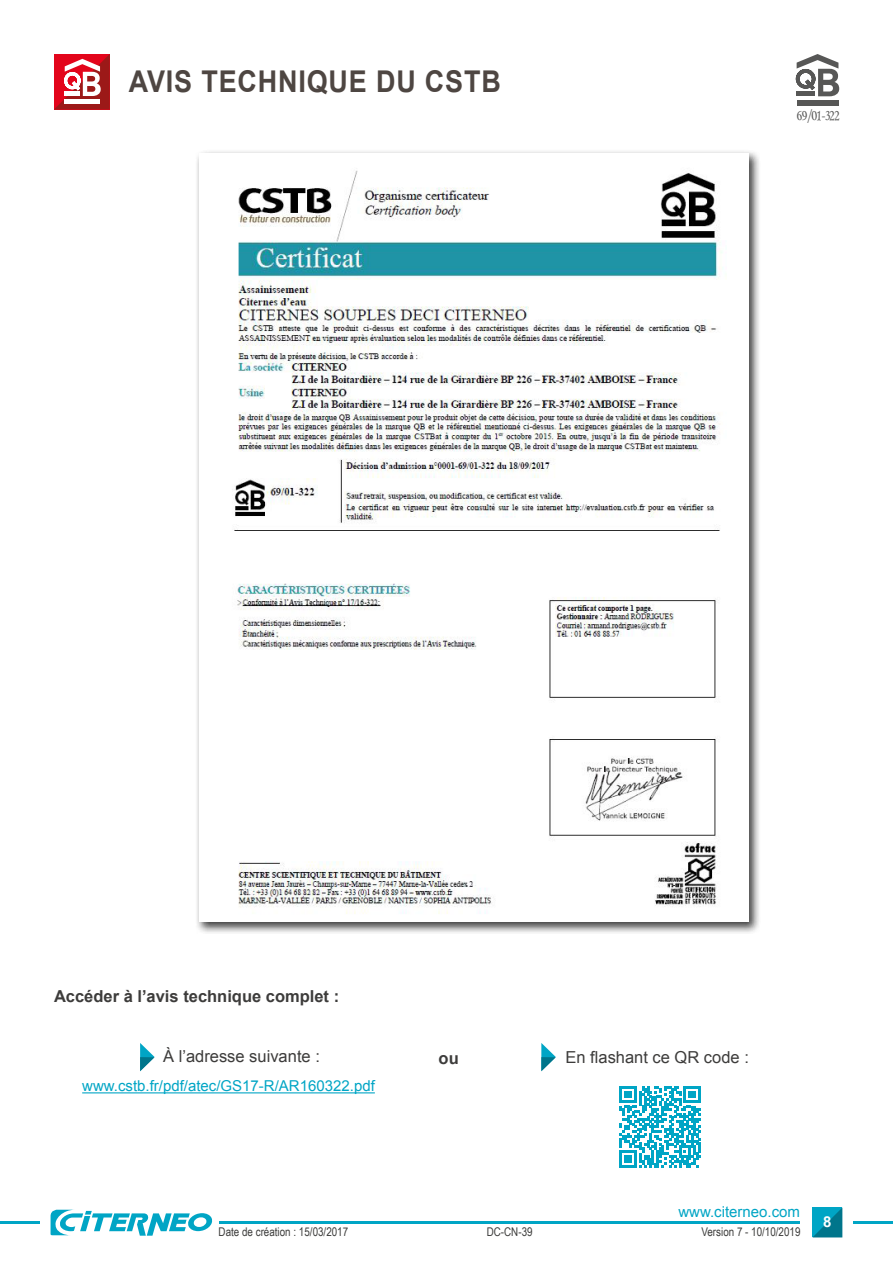
<style>
.page{position:relative;width:893px;height:1263px;background:#fff}
.page>*{position:absolute;margin:0;border:0;box-sizing:border-box;transform-origin:0 0}
.t1{font:700 30px "Arial";letter-spacing:.03em;color:#4e4642;scale:.9 1}
.t2{font:16.5px "Arial";color:#3d3c3b}
.t3{font:700 16.5px "Arial";color:#3d3c3b}
.t4{font:italic 15.75px "Monotype Corsiva";color:#575756;scale:.85 1}
.t5{font:15px "Arial";color:#00a5c5}
.t6{font:700 15px "Arial";color:#fff}
.t7{font:12px "Arial Narrow";color:#3c3c3b}
</style>
<div class="page">
<hr style="left:0;top:1221px;width:39px;height:3px;background:#00a5c5">
<hr style="left:854px;top:1221px;width:39px;height:3px;background:#00a5c5">
<hr style="left:219px;top:1221px;width:581px;height:3px;background:#00a5c5">
<svg style="left:812px;top:1207px;width:30px;height:30px"></svg>
<svg style="left:51px;top:1210px;width:161px;height:26px"></svg>
<div style="left:195px;top:149px;width:566px;height:785px;background:#000;opacity:.75"></div>
<img style="left:199px;top:153px;width:549px;height:769px">
<svg style="left:541px;top:1043px;width:15px;height:28px"></svg>
<hr style="left:82px;top:1092px;width:293px;height:1px;background:#00a5c5">
<svg style="left:620px;top:1086px;width:81px;height:81px"></svg>
<div style="left:797px;top:100px;width:41px;height:5px;background:#575756"></div>
<svg style="left:796px;top:54px;width:43px;height:42px"></svg>
<svg style="left:54px;top:54px;width:56px;height:55px"></svg>
<svg style="left:140px;top:1043px;width:15px;height:28px"></svg>
<h1 class="t1" style="left:129px;top:61px;width:415px">AVIS TECHNIQUE DU CSTB</h1>
<p class="t4" style="left:796px;top:105px;width:57px">69/01-322</p>
<p class="t3" style="left:54px;top:985px;width:287px">Accéder à l’avis technique complet :</p>
<p class="t2" style="left:163px;top:1046px;width:158px">À l’adresse suivante :</p>
<p class="t3" style="left:439px;top:1047px;width:22px">ou</p>
<p class="t2" style="left:565px;top:1046px;width:185px">En flashant ce QR code :</p>
<p class="t5" style="left:82px;top:1076px;width:294px">www.cstb.fr/pdf/atec/GS17-R/AR160322.pdf</p>
<p class="t5" style="left:678px;top:1202px;width:123px">www.citerneo.com</p>
<p class="t7" style="left:219px;top:1223px;width:131px">Date de création : 15/03/2017</p>
<p class="t7" style="left:487px;top:1223px;width:47px">DC-CN-39</p>
<p class="t7" style="left:701px;top:1223px;width:101px">Version 7 - 10/10/2019</p>
<p class="t6" style="left:823px;top:1211px;width:10px">8</p>
</div>
